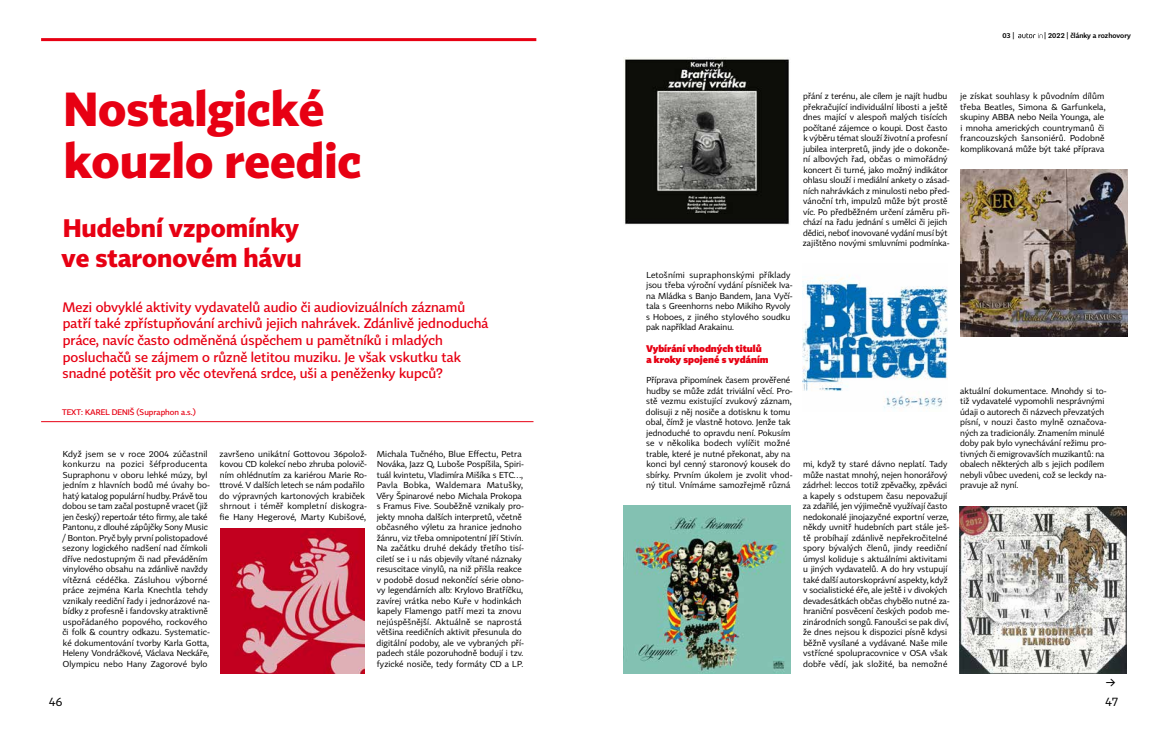
<style>
.page{position:relative;width:1168px;height:755px;background:#fff}
.page>*{position:absolute;margin:0;border:0;box-sizing:border-box;transform-origin:0 0}
.t1{font:700 47px/52px "Tabac Sans";color:#e70013}
.t2{font:700 25px/30px "Tabac Sans";color:#e70013}
.t3{font:500 13.5px/16.6px "Tabac Sans";color:#e70013}
.t4{font:12.5px "Tabac Sans";color:#000}
.t5{font:12px "Tabac Sans";color:#000}
.t6{font:900 9.5px/10.5px "Tabac Sans";color:#e70013}
.t7{font:8.5px/10.5px "Tabac Sans";color:#000}
.t8{font:500 8px "Tabac Sans";color:#e70013}
.t9{font:600 7px "Tabac Sans";color:#000}
</style>
<div class="page">
<hr style="left:41px;top:38px;width:495px;height:3px;background:#e70013">
<hr style="left:41px;top:421px;width:492px;height:1px;background:#e70013">
<img style="left:803px;top:275px;width:144px;height:134px">
<img style="left:959px;top:506px;width:168px;height:167px">
<img style="left:220px;top:528px;width:145px;height:145px">
<img style="left:960px;top:169px;width:167px;height:167px">
<img style="left:624px;top:58px;width:165px;height:167px">
<img style="left:624px;top:505px;width:167px;height:168px">
<svg style="left:1018px;top:33px;width:24px;height:5px"></svg>
<h1 class="t1" style="left:64px;top:83px;width:299px">Nostalgické kouzlo reedic</h1>
<h2 class="t2" style="left:62px;top:213px;width:241px">Hudební vzpomínky ve staronovém hávu</h2>
<p class="t3" style="left:62px;top:298px;width:428px">Mezi obvyklé aktivity vydavatelů audio či audiovizuálních záznamů patří také zpřístupňování archivů jejich nahrávek. Zdánlivě jednoduchá práce, navíc často odměněná úspěchem u pamětníků i mladých posluchačů se zájmem o různě letitou muziku. Je však vskutku tak snadné potěšit pro věc otevřená srdce, uši a peněženky kupců?</p>
<p class="t8" style="left:62px;top:407px;width:135px">TEXT: KAREL DENIŠ (Supraphon a.s.)</p>
<p class="t7" style="left:62px;top:448px;width:149px">Když jsem se v roce 2004 zúčastnil konkurzu na pozici šéfproducenta Supraphonu v oboru lehké múzy, byl jedním z hlavních bodů mé úvahy bo&shy;hatý katalog populární hudby. Právě tou dobou se tam začal postupně vracet (již jen český) repertoár této firmy, ale také Pantonu, z dlouhé zápůjčky Sony Music / Bonton. Pryč byly první polistopadové sezony logického nadšení nad čímkoli dříve nedostupným či nad převáděním vinylového obsahu na zdánlivě navždy vítězná cédéčka. Zásluhou výborné práce zejména Karla Knechtla tehdy vznikaly reediční řady i jednorázové na&shy;bídky z profesně i fandovsky atraktivně uspořádaného popového, rockového či folk &amp; country odkazu. Systematic&shy;ké dokumentování tvorby Karla Gotta, Heleny Vondráčkové, Václava Neckáře, Olympicu nebo Hany Zagorové bylo</p>
<p class="t7" style="left:219px;top:448px;width:149px">završeno unikátní Gottovou 36polož&shy;kovou CD kolekcí nebo zhruba polovič&shy;ním ohlédnutím za kariérou Marie Ro&shy;ttrové. V dalších letech se nám podařilo do výpravných kartonových krabiček shrnout i téměř kompletní diskogra&shy;fie Hany Hegerové, Marty Kubišové,</p>
<p class="t7" style="left:376px;top:448px;width:149px">Michala Tučného, Blue Effectu, Petra Nováka, Jazz Q, Luboše Pospíšila, Spiri&shy;tuál kvintetu, Vladimíra Mišíka s ETC…, Pavla Bobka, Waldemara Matušky, Věry Špinarové nebo Michala Prokopa s Framus Five. Souběžně vznikaly pro&shy;jekty mnoha dalších interpretů, včetně občasného výletu za hranice jednoho žánru, viz třeba omnipotentní Jiří Stivín.<br>Na začátku druhé dekády třetího tisí&shy;ciletí se i u nás objevily vítané náznaky resuscitace vinylů, na niž přišla reakce v podobě dosud nekončící série obno&shy;vy legendárních alb: Krylovo Bratříčku, zavírej vrátka nebo Kuře v hodinkách kapely Flamengo patří mezi ta znovu nejúspěšnější. Aktuálně se naprostá většina reedičních aktivit přesunula do digitální podoby, ale ve vybraných pří&shy;padech stále pozoruhodně bodují i tzv. fyzické nosiče, tedy formáty CD a LP.</p>
<p class="t9" style="left:1002px;top:31px;width:14px">03 |</p>
<p class="t9" style="left:1044px;top:31px;width:88px">| 2022 | články a rozhovory</p>
<p class="t7" style="left:646px;top:269px;width:148px">Letošními supraphonskými příklady jsou třeba výroční vydání písniček Iva&shy;na Mládka s Banjo Bandem, Jana Vyčí&shy;tala s Greenhorns nebo Mikiho Ryvoly s Hoboes, z jiného stylového soudku pak například Arakainu.</p>
<p class="t6" style="left:646px;top:343px;width:124px">Vybírání vhodných titulů a kroky spojené s vydáním</p>
<p class="t7" style="left:646px;top:374px;width:148px">Příprava připomínek časem prověřené hudby se může zdát triviální věcí. Pro&shy;stě vezmu existující zvukový záznam, dolisuji z něj nosiče a dotisknu k tomu obal, čímž je vlastně hotovo. Jenže tak jednoduché to opravdu není. Pokusím se v několika bodech vylíčit možné trable, které je nutné překonat, aby na konci byl cenný staronový kousek do sbírky. Prvním úkolem je zvolit vhod&shy;ný titul. Vnímáme samozřejmě různá</p>
<p class="t7" style="left:803px;top:91px;width:148px">přání z terénu, ale cílem je najít hudbu překračující individuální libosti a ještě dnes mající v alespoň malých tisících počítané zájemce o koupi. Dost často k výběru témat slouží životní a profesní jubilea interpretů, jindy jde o dokonče&shy;ní albových řad, občas o mimořádný koncert či turné, jako možný indikátor ohlasu slouží i mediální ankety o zásad&shy;ních nahrávkách z minulosti nebo před&shy;vánoční trh, impulzů může být prostě víc. Po předběžném určení záměru při&shy;chází na řadu jednání s umělci či jejich dědici, neboť inovované vydání musí být zajištěno novými smluvními podmínka-</p>
<p class="t7" style="left:803px;top:458px;width:148px">mi, když ty staré dávno neplatí. Tady může nastat mnohý, nejen honorářový zádrhel: leccos totiž zpěvačky, zpěváci a kapely s odstupem času nepovažují za zdařilé, jen výjimečně využívají často nedokonalé jinojazyčné exportní verze, někdy uvnitř hudebních part stále ješ&shy;tě probíhají zdánlivě nepřekročitelné spory bývalých členů, jindy reediční úmysl koliduje s aktuálními aktivitami u jiných vydavatelů. A do hry vstupují také další autorskoprávní aspekty, když v socialistické éře, ale ještě i v divokých devadesátkách občas chybělo nutné za&shy;hraniční posvěcení českých podob me&shy;zinárodních songů. Fanoušci se pak diví, že dnes nejsou k dispozici písně kdysi běžně vysílané a vydávané. Naše mile vstřícné spolupracovnice v OSA však dobře vědí, jak složité, ba nemožné</p>
<p class="t7" style="left:960px;top:91px;width:147px">je získat souhlasy k původním dílům třeba Beatles, Simona &amp; Garfunkela, skupiny ABBA nebo Neila Younga, ale i mnoha amerických countrymanů či francouzských šansoniérů. Podobně komplikovaná může být také příprava</p>
<p class="t7" style="left:960px;top:385px;width:148px">aktuální dokumentace. Mnohdy si to&shy;tiž vydavatelé vypomohli nesprávnými údaji o autorech či názvech převzatých písní, v nouzi často mylně označova&shy;ných za tradicionály. Znamením minulé doby pak bylo vynechávání režimu pro&shy;tivných či emigrovavších muzikantů: na obalech některých alb s jejich podílem nebyli vůbec uvedeni, což se leckdy na&shy;pravuje až nyní.</p>
<h3 class="t4" style="left:1106px;top:674px;width:11px">→</h3>
<h3 class="t5" style="left:49px;top:693px;width:15px">46</h3>
<h3 class="t5" style="left:1105px;top:693px;width:14px">47</h3>
</div>
